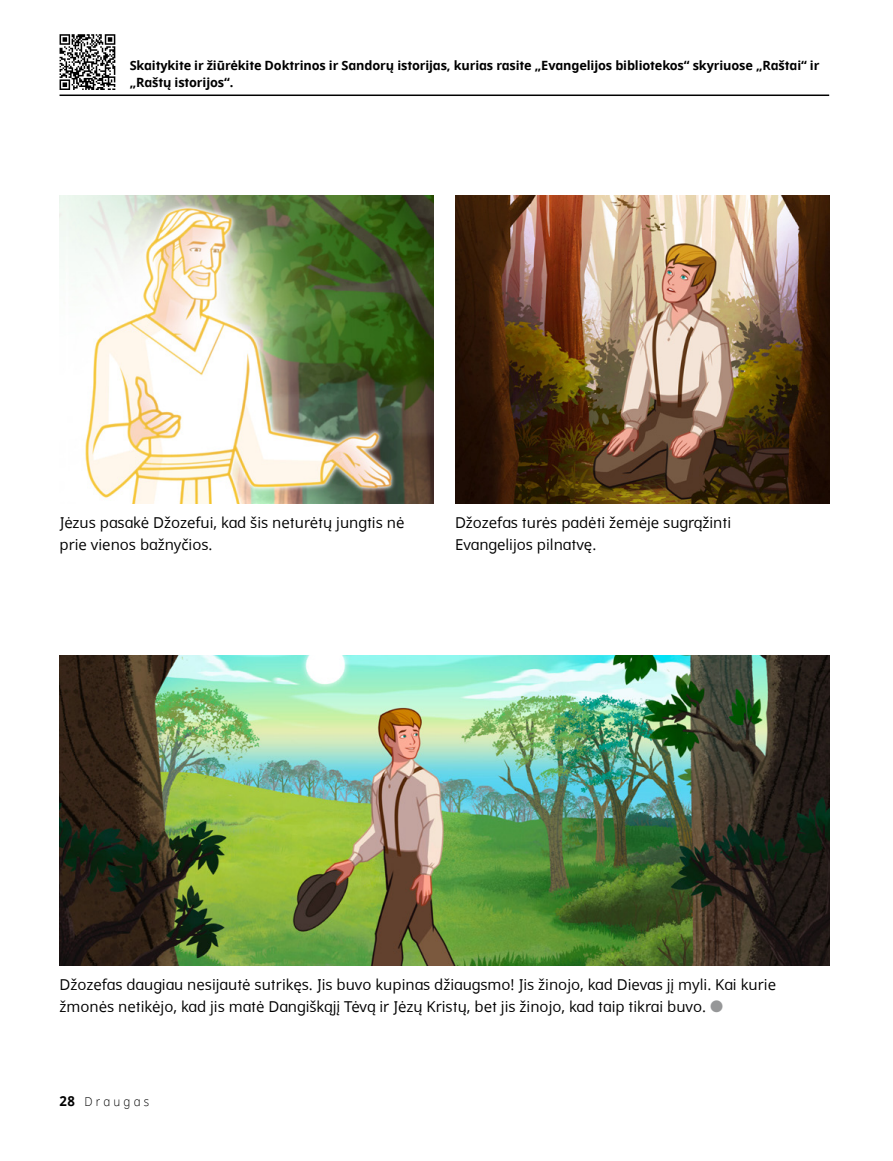
<style>
.page{position:relative;width:893px;height:1161px;background:#fff}
.page>*{position:absolute;margin:0;border:0;box-sizing:border-box;transform-origin:0 0}
.p1{font:15px/22.2px "Dots Solidlds Lat";color:#000}
.p1_aside_info_first__regular{font:700 12.75px/16.5px "Dots Solidlds Lat";letter-spacing:-.01em;color:#000}
.t1{font:300 12.3px "Dots Solidlds Lat";letter-spacing:.28em;color:#000;scale:.95 1}
.s1{font-family:"Ding P Ilds Dpi";font-size:16.5px;color:#969798}
.s2{font-weight:700;font-size:13.8px}
</style>
<div class="page">
<img style="left:60px;top:196px;width:374px;height:308px">
<img style="left:455px;top:196px;width:374px;height:308px">
<img style="left:60px;top:656px;width:769px;height:309px">
<svg style="left:60px;top:34px;width:55px;height:56px"></svg>
<hr style="left:60px;top:95px;width:769px;height:1px;background:#000">
<p class="p1_aside_info_first__regular" style="left:130px;top:58px;width:691px">Skaitykite ir žiūrėkite Doktrinos ir Sandorų istorijas, kurias rasite „Evangelijos bibliotekos“ skyriuose „Raštai“ ir „Raštų istorijos“.</p>
<p class="p1" style="left:60px;top:512px;width:346px">Jėzus pasakė Džozefui, kad šis neturėtų jungtis nė prie vienos bažnyčios.</p>
<p class="p1" style="left:455px;top:512px;width:278px">Džozefas turės padėti žemėje sugrąžinti<br>Evangelijos pilnatvę.</p>
<p class="p1" style="left:60px;top:973px;width:718px">Džozefas daugiau nesijautė sutrikęs. Jis buvo kupinas džiaugsmo! Jis žinojo, kad Dievas jį myli. Kai kurie žmonės netikėjo, kad jis matė Dangiškąjį Tėvą ir Jėzų Kristų, bet jis žinojo, kad taip tikrai buvo. <span class="s1">●</span></p>
<p class="t1" style="left:60px;top:1092px;width:96px"><span class="s2">28</span> Draugas</p>
</div>
